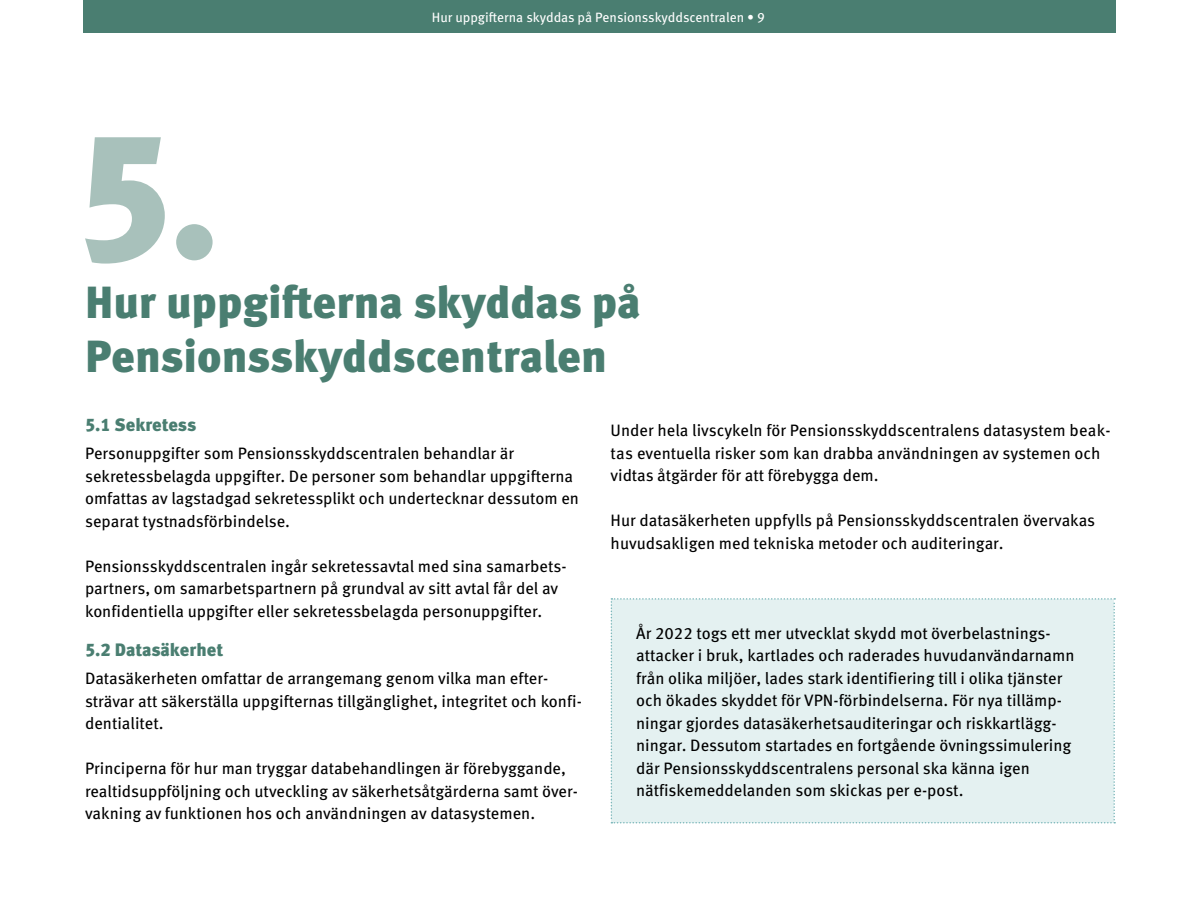
<style>
.page{position:relative;width:1200px;height:900px;background:#fff}
.page>*{position:absolute;margin:0;border:0;box-sizing:border-box;transform-origin:0 0}
.H1_otsikko{font:900 45px/54px "Meta Pro";letter-spacing:-.005em;color:#4a7e71}
.H2_otsikko_5_vihreä{font:900 18px "Meta Pro";letter-spacing:-.005em;color:#4a7e71}
.Leipä{font:16.5px/22.5px "Meta Pro";color:#000}
._3__Leipä{font:16.5px/22.5px "Meta Pro";color:#000}
.t1{font:13.5px "Meta Pro";letter-spacing:-.005em;color:#fff}
</style>
<div class="page">
<div style="left:84px;top:0;width:1032px;height:32px;background:#4a7e71"></div>
<div style="left:611px;top:598px;width:504px;height:226px;background:#e4f1f1"></div>
<svg style="left:85px;top:137px;width:128px;height:127px"></svg>
<p class="t1" style="left:432px;top:7px;width:335px">Hur uppgifterna skyddas på Pensionsskyddscentralen • 9</p>
<h1 class="H1_otsikko" style="left:85px;top:274px;width:557px">Hur uppgifterna skyddas på<br>Pensionsskyddscentralen</h1>
<h2 class="H2_otsikko_5_vihreä" style="left:85px;top:410px;width:113px">5.1 Sekretess</h2>
<p class="Leipä" style="left:85px;top:441px;width:496px">Personuppgifter som Pensionsskyddscentralen behandlar är sekretessbelagda uppgifter. De personer som behandlar uppgifterna omfattas av lagstadgad sekretessplikt och undertecknar dessutom en separat tystnadsförbindelse.</p>
<p class="Leipä" style="left:85px;top:553px;width:481px">Pensionsskyddscentralen ingår sekretessavtal med sina samarbets&shy;partners, om samarbetspartnern på grundval av sitt avtal får del av konfidentiella uppgifter eller sekretessbelagda personuppgifter.</p>
<h2 class="H2_otsikko_5_vihreä" style="left:85px;top:635px;width:140px">5.2 Datasäkerhet</h2>
<p class="Leipä" style="left:85px;top:666px;width:498px">Datasäkerheten omfattar de arrangemang genom vilka man efter&shy;strävar att säkerställa uppgifternas tillgänglighet, integritet och konfi&shy;dentialitet.</p>
<p class="Leipä" style="left:85px;top:756px;width:494px">Principerna för hur man tryggar databehandlingen är förebyggande, realtidsuppföljning och utveckling av säkerhetsåtgärderna samt över&shy;vakning av funktionen hos och användningen av datasystemen.</p>
<p class="Leipä" style="left:611px;top:418px;width:501px">Under hela livscykeln för Pensionsskyddscentralens datasystem beak&shy;tas eventuella risker som kan drabba användningen av systemen och vidtas åtgärder för att förebygga dem.</p>
<p class="Leipä" style="left:611px;top:508px;width:486px">Hur datasäkerheten uppfylls på Pensionsskyddscentralen övervakas huvudsakligen med tekniska metoder och auditeringar.</p>
<p class="_3__Leipä" style="left:636px;top:621px;width:440px">År 2022 togs ett mer utvecklat skydd mot överbelastnings&shy;attacker i bruk, kartlades och raderades huvudanvändarnamn från olika miljöer, lades stark identifiering till i olika tjänster och ökades skyddet för VPN-förbindelserna. För nya tillämp&shy;ningar gjordes datasäkerhetsauditeringar och riskkartlägg&shy;ningar. Dessutom startades en fortgående övningssimulering där Pensionsskyddscentralens personal ska känna igen nätfiskemeddelanden som skickas per e-post.</p>
</div>
